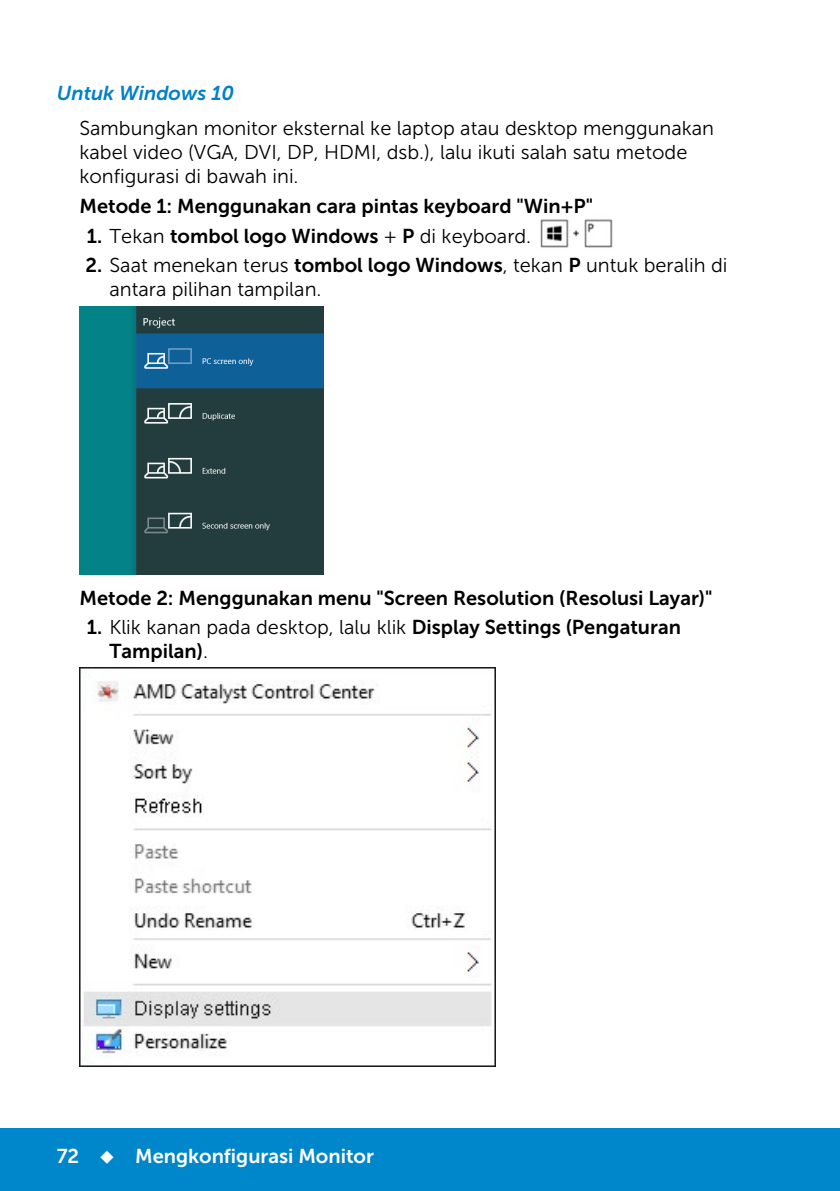
<style>
.page{position:relative;width:840px;height:1191px;background:#fff}
.page>*{position:absolute;margin:0;border:0;box-sizing:border-box;transform-origin:0 0}
.t1{font:20px/24px "Museo Sans For Dell 300";color:#000}
.t2{font:20px "Museo Sans For Dell 700";color:#000}
.t3{font:20px "Museo Sans For Dell 700";color:#fff}
.t4{font:italic 20px "Museo Sans For Dell 700";color:#0081c6}
.s1{font-family:"Museo Sans For Dell 300"}
.s2{font-family:"Museo Sans For Dell 700"}
</style>
<div class="page">
<div style="left:0;top:1128px;width:839px;height:63px;background:#0087cb"></div>
<img style="left:540px;top:219px;width:73px;height:29px">
<img style="left:79px;top:306px;width:244px;height:269px">
<img style="left:79px;top:668px;width:416px;height:398px">
<p class="t4" style="left:57px;top:82px;width:179px">Untuk Windows 10</p>
<p class="t1" style="left:79px;top:117px;width:635px">Sambungkan monitor eksternal ke laptop atau desktop menggunakan kabel video (VGA, DVI, DP, HDMI, dsb.), lalu ikuti salah satu metode konfigurasi di bawah ini.</p>
<p class="t2" style="left:79px;top:195px;width:515px">Metode 1: Menggunakan cara pintas keyboard "Win+P"</p>
<p class="t2" style="left:87px;top:225px;width:446px">1. <span class="s1">Tekan</span> tombol logo Windows <span class="s1">+</span> P <span class="s1">di keyboard.</span></p>
<p class="t1" style="left:109px;top:254px;width:619px;text-indent:-24px"><span class="s2">2.</span> Saat menekan terus <span class="s2">tombol logo Windows</span>, tekan <span class="s2">P</span> untuk beralih di antara pilihan tampilan.</p>
<p class="t2" style="left:79px;top:586px;width:634px">Metode 2: Menggunakan menu "Screen Resolution (Resolusi Layar)"</p>
<p class="t1" style="left:87px;top:615px;width:595px"><span class="s2">1.</span> Klik kanan pada desktop, lalu klik <span class="s2">Display Settings (Pengaturan</span></p>
<p class="t2" style="left:109px;top:640px;width:100px">Tampilan)<span class="s1">.</span></p>
<p class="t3" style="left:57px;top:1144px;width:318px">72 ◆ Mengkonfigurasi Monitor</p>
</div>
